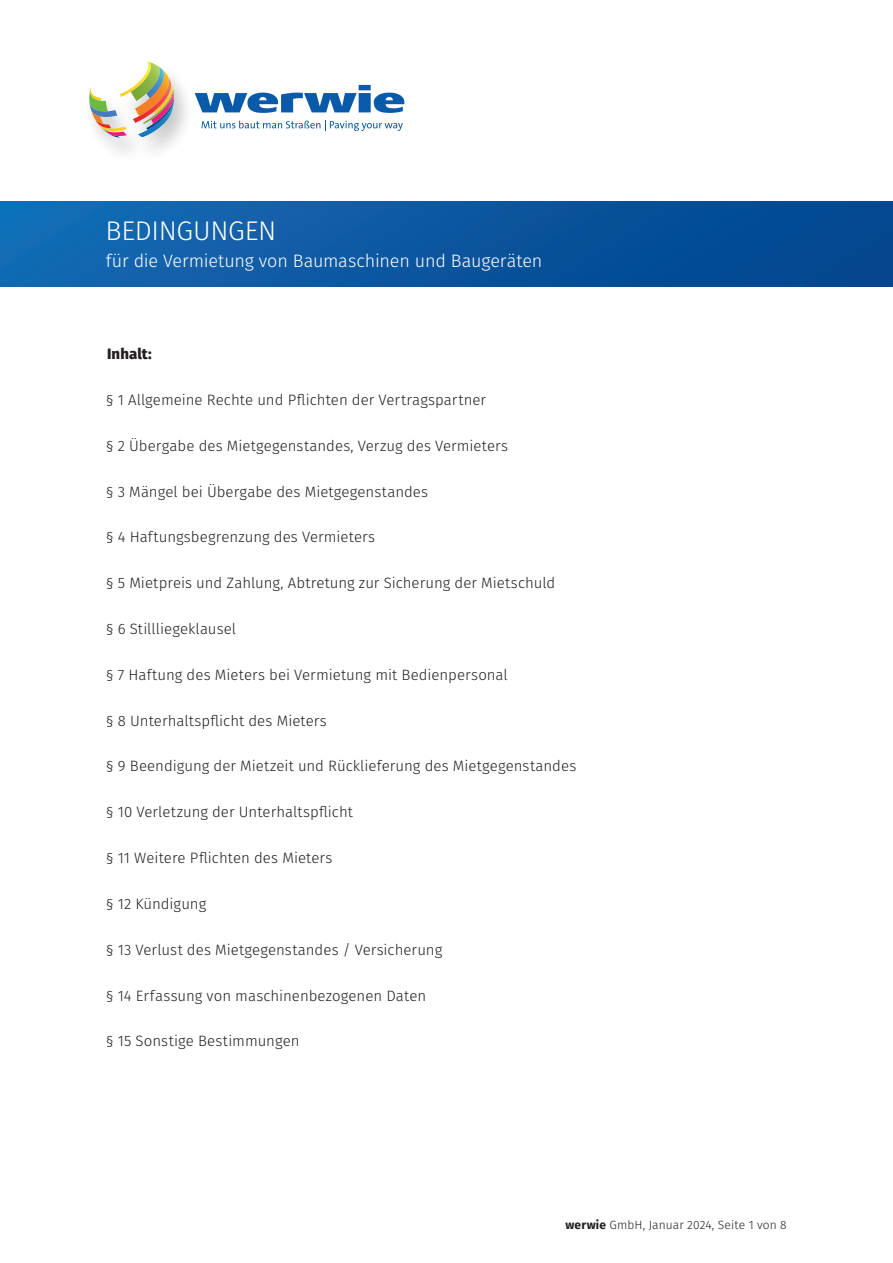
<style>
.page{position:relative;width:893px;height:1263px;background:#fff}
.page>*{position:absolute;margin:0;border:0;box-sizing:border-box;transform-origin:0 0}
.t1{font:300 27px "Fira Sans";letter-spacing:-.01em;color:#fff}
.t2{font:300 18px "Fira Sans";letter-spacing:-.01em;color:#fff}
.t3{font:300 15px "Fira Sans";color:#231f20}
.t4{font:800 15px "Fira Sans";letter-spacing:.005em;color:#231f20}
.t5{font:300 12px "Fira Sans";letter-spacing:.01em;color:#231f20}
.s1{font-weight:700}
</style>
<div class="page">
<div style="left:83px;top:61px;width:112px;height:102px;background:#231f20;opacity:.25"></div>
<img style="left:89px;top:61px;width:86px;height:77px">
<svg style="left:201px;top:120px;width:202px;height:11px"></svg>
<svg style="left:195px;top:85px;width:209px;height:28px"></svg>
<div style="left:0;top:202px;width:893px;height:85px;background:linear-gradient(to right,#156bb3,#00438c)"></div>
<h1 class="t1" style="left:105px;top:212px;width:172px">BEDINGUNGEN</h1>
<p class="t2" style="left:106px;top:248px;width:438px">für die Vermietung von Baumaschinen und Baugeräten</p>
<p class="t4" style="left:107px;top:343px;width:46px">Inhalt:</p>
<p class="t3" style="left:106px;top:389px;width:382px">§ 1 Allgemeine Rechte und Pflichten der Vertragspartner</p>
<p class="t3" style="left:106px;top:435px;width:404px">§ 2 Übergabe des Mietgegenstandes, Verzug des Vermieters</p>
<p class="t3" style="left:106px;top:481px;width:324px">§ 3 Mängel bei Übergabe des Mietgegenstandes</p>
<p class="t3" style="left:106px;top:527px;width:271px">§ 4 Haftungsbegrenzung des Vermieters</p>
<p class="t3" style="left:106px;top:572px;width:451px">§ 5 Mietpreis und Zahlung, Abtretung zur Sicherung der Mietschuld</p>
<p class="t3" style="left:106px;top:618px;width:132px">§ 6 Stillliegeklausel</p>
<p class="t3" style="left:106px;top:664px;width:404px">§ 7 Haftung des Mieters bei Vermietung mit Bedienpersonal</p>
<p class="t3" style="left:106px;top:710px;width:223px">§ 8 Unterhaltspflicht des Mieters</p>
<p class="t3" style="left:106px;top:756px;width:472px">§ 9 Beendigung der Mietzeit und Rücklieferung des Mietgegenstandes</p>
<p class="t3" style="left:106px;top:801px;width:249px">§ 10 Verletzung der Unterhaltspflicht</p>
<p class="t3" style="left:106px;top:847px;width:228px">§ 11 Weitere Pflichten des Mieters</p>
<p class="t3" style="left:106px;top:893px;width:102px">§ 12 Kündigung</p>
<p class="t3" style="left:106px;top:939px;width:338px">§ 13 Verlust des Mietgegenstandes / Versicherung</p>
<p class="t3" style="left:106px;top:985px;width:322px">§ 14 Erfassung von maschinenbezogenen Daten</p>
<p class="t3" style="left:106px;top:1031px;width:195px">§ 15 Sonstige Bestimmungen</p>
<p class="t5" style="left:565px;top:1217px;width:223px"><span class="s1">werwie</span> GmbH, Januar 2024, Seite 1 von 8</p>
</div>
